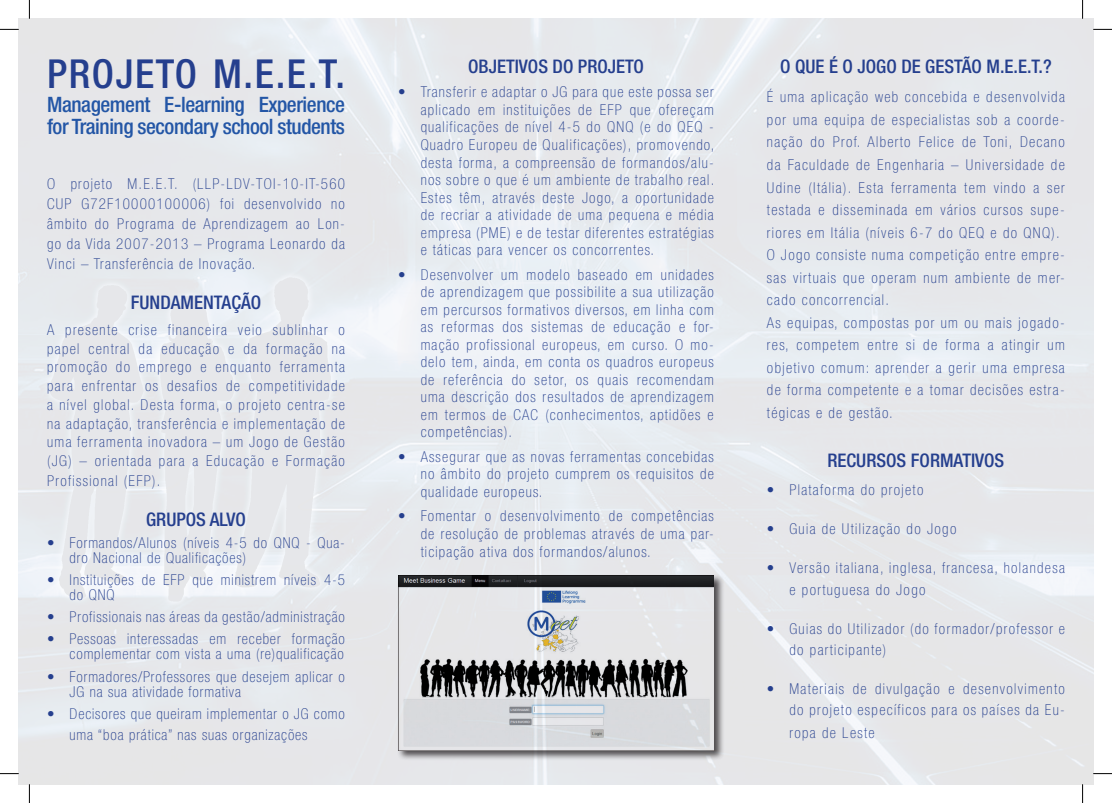
<style>
.page{position:relative;width:1112px;height:803px;background:#fff}
.page>*{position:absolute;margin:0;border:0;box-sizing:border-box;transform-origin:0 0}
.T1{font:500 condensed 40px "Helvetica Neue LT Std";letter-spacing:.04em;color:#253f8e}
.T2{font:500 condensed 21.25px "Helvetica Neue LT Std";letter-spacing:-.02em;color:#2356a6}
.T2_interno{font:500 condensed 18.75px "Helvetica Neue LT Std";color:#253f8e}
.testo_interno{font:100 condensed 15px/17.5px "Helvetica Neue LT Std";letter-spacing:.08em;color:#253f8e;text-align:justify}
.testo_interno-2{font:100 condensed 15px/15px "Helvetica Neue LT Std";letter-spacing:.06em;color:#253f8e}
</style>
<div class="page">
<div style="left:397px;top:574px;width:327px;height:187px;background:#231f20;opacity:.75"></div>
<img style="left:398px;top:575px;width:315px;height:175px">
<svg style="left:0;top:29px;width:19px;height:1px"></svg>
<svg style="left:1092px;top:29px;width:19px;height:1px"></svg>
<svg style="left:0;top:773px;width:19px;height:1px"></svg>
<svg style="left:1092px;top:773px;width:19px;height:1px"></svg>
<svg style="left:29px;top:0;width:1px;height:19px"></svg>
<svg style="left:29px;top:784px;width:1px;height:19px"></svg>
<svg style="left:1081px;top:0;width:2px;height:19px"></svg>
<svg style="left:1081px;top:784px;width:2px;height:19px"></svg>
<p class="T1" style="left:47px;top:50px;width:299px">PROJETO M.E.E.T.</p>
<p class="T2" style="left:47px;top:91px;width:299px">Management E-learning Experience</p>
<p class="T2" style="left:47px;top:114px;width:299px">for Training secondary school students</p>
<p class="testo_interno" style="left:47px;top:174px;width:299px;line-height:20px">O projeto M.E.E.T. (LLP-LDV-TOI-10-IT-560<br>CUP G72F10000100006) foi desenvolvido no âmbito do Programa de Aprendizagem ao Lon&shy;go da Vida 2007-2013 – Programa Leonardo da Vinci – Transferência de Inovação.</p>
<p class="T2_interno" style="left:131px;top:291px;width:20px">FUNDA</p>
<p class="T2_interno" style="left:180px;top:291px;width:24px">MENTA</p>
<p class="T2_interno" style="left:231px;top:291px;width:30px">ÇÃO</p>
<p class="testo_interno" style="left:47px;top:320px;width:299px;line-height:18.9px">A presente crise financeira veio sublinhar o papel central da educação e da formação na promoção do emprego e enquanto ferramenta para enfrentar os desafios de competitividade a nível global. Desta forma, o projeto centra-se na adaptação, transferência e implementação de uma ferramenta inovadora – um Jogo de Gestão (JG) – orientada para a Educação e Formação Profissional (EFP).</p>
<p class="T2_interno" style="left:146px;top:508px;width:21px">GRUPOS</p>
<p class="T2_interno" style="left:210px;top:508px;width:36px">ALVO</p>
<p class="testo_interno-2" style="left:70px;top:535px;width:277px;text-indent:-22px">• Formandos/Alunos (níveis 4-5 do QNQ - Qua&shy;dro Nacional de Qualificações)</p>
<p class="testo_interno-2" style="left:70px;top:572px;width:277px;text-indent:-22px">• Instituições de EFP que ministrem níveis 4-5 do QNQ</p>
<p class="testo_interno-2" style="left:47px;top:609px;width:299px">• Profissionais nas áreas da gestão/administração</p>
<p class="testo_interno-2" style="left:47px;top:631px;width:299px;text-align:right">• Pessoas interessadas em receber formação complementar com vista a uma (re)qualificação</p>
<p class="testo_interno-2" style="left:70px;top:669px;width:277px;text-indent:-22px">• Formadores/Professores que desejem aplicar o<br>JG na sua atividade formativa</p>
<p class="testo_interno-2" style="left:70px;top:702px;width:277px;line-height:21.2px;text-indent:-22px">• Decisores que queiram implementar o JG como uma “boa prática” nas suas organizações</p>
<p class="T2_interno" style="left:468px;top:55px;width:120px">OBJETIVOS DO PROJETO</p>
<p class="testo_interno" style="left:420px;top:83px;width:295px;text-indent:-22px">• Transferir e adaptar o JG para que este possa ser aplicado em instituições de EFP que ofereçam qualificações de nível 4-5 do QNQ (e do QEQ - Quadro Europeu de Qualificações), promovendo, desta forma, a compreensão de formandos/alu&shy;nos sobre o que é um ambiente de trabalho real.<br>Estes têm, através deste Jogo, a oportunidade de recriar a atividade de uma pequena e média empresa (PME) e de testar diferentes estratégias e táticas para vencer os concorrentes.</p>
<p class="testo_interno" style="left:420px;top:265px;width:294px;text-indent:-22px">• Desenvolver um modelo baseado em unidades de aprendizagem que possibilite a sua utilização em percursos formativos diversos, em linha com as reformas dos sistemas de educação e for&shy;mação profissional europeus, em curso. O mo&shy;delo tem, ainda, em conta os quadros europeus de referência do setor, os quais recomendam uma descrição dos resultados de aprendizagem em termos de CAC (conhecimentos, aptidões e competências).</p>
<p class="testo_interno" style="left:420px;top:448px;width:294px;text-indent:-22px">• Assegurar que as novas ferramentas concebidas no âmbito do projeto cumprem os requisitos de qualidade europeus.</p>
<p class="testo_interno" style="left:420px;top:507px;width:294px;text-indent:-22px">• Fomentar o desenvolvimento de competências de resolução de problemas através de uma par&shy;ticipação ativa dos formandos/alunos.</p>
<p class="T2_interno" style="left:780px;top:55px;width:273px">O QUE É O JOGO DE GESTÃO M.E.E.T.?</p>
<p class="testo_interno" style="left:766px;top:86px;width:299px;line-height:22.5px">É uma aplicação web concebida e desenvolvida por uma equipa de especialistas sob a coorde&shy;nação do Prof. Alberto Felice de Toni, Decano da Faculdade de Engenharia – Universidade de Udine (Itália). Esta ferramenta tem vindo a ser testada e disseminada em vários cursos supe&shy;riores em Itália (níveis 6-7 do QEQ e do QNQ).</p>
<p class="testo_interno" style="left:766px;top:243px;width:299px;line-height:22.5px">O Jogo consiste numa competição entre empre&shy;sas virtuais que operam num ambiente de mer&shy;cado concorrencial.</p>
<p class="testo_interno" style="left:766px;top:311px;width:299px;line-height:22.5px">As equipas, compostas por um ou mais jogado&shy;res, competem entre si de forma a atingir um objetivo comum: aprender a gerir uma empresa de forma competente e a tomar decisões estra&shy;tégicas e de gestão.</p>
<p class="T2_interno" style="left:827px;top:449px;width:11px">RECURSOS</p>
<p class="T2_interno" style="left:910px;top:449px;width:84px">FORMATIVOS</p>
<p class="testo_interno" style="left:766px;top:481px;width:158px">• Plataforma do projeto</p>
<p class="testo_interno" style="left:766px;top:520px;width:191px">• Guia de Utilização do Jogo</p>
<p class="testo_interno" style="left:789px;top:557px;width:277px;line-height:21.2px;text-indent:-22px">• Versão italiana, inglesa, francesa, holandesa e portuguesa do Jogo</p>
<p class="testo_interno" style="left:789px;top:618px;width:277px;line-height:21.2px;text-indent:-22px">• Guias do Utilizador (do formador/professor e do participante)</p>
<p class="testo_interno" style="left:789px;top:677px;width:277px;line-height:21.9px;text-indent:-22px">• Materiais de divulgação e desenvolvimento do projeto específicos para os países da Eu&shy;ropa de Leste</p>
</div>
